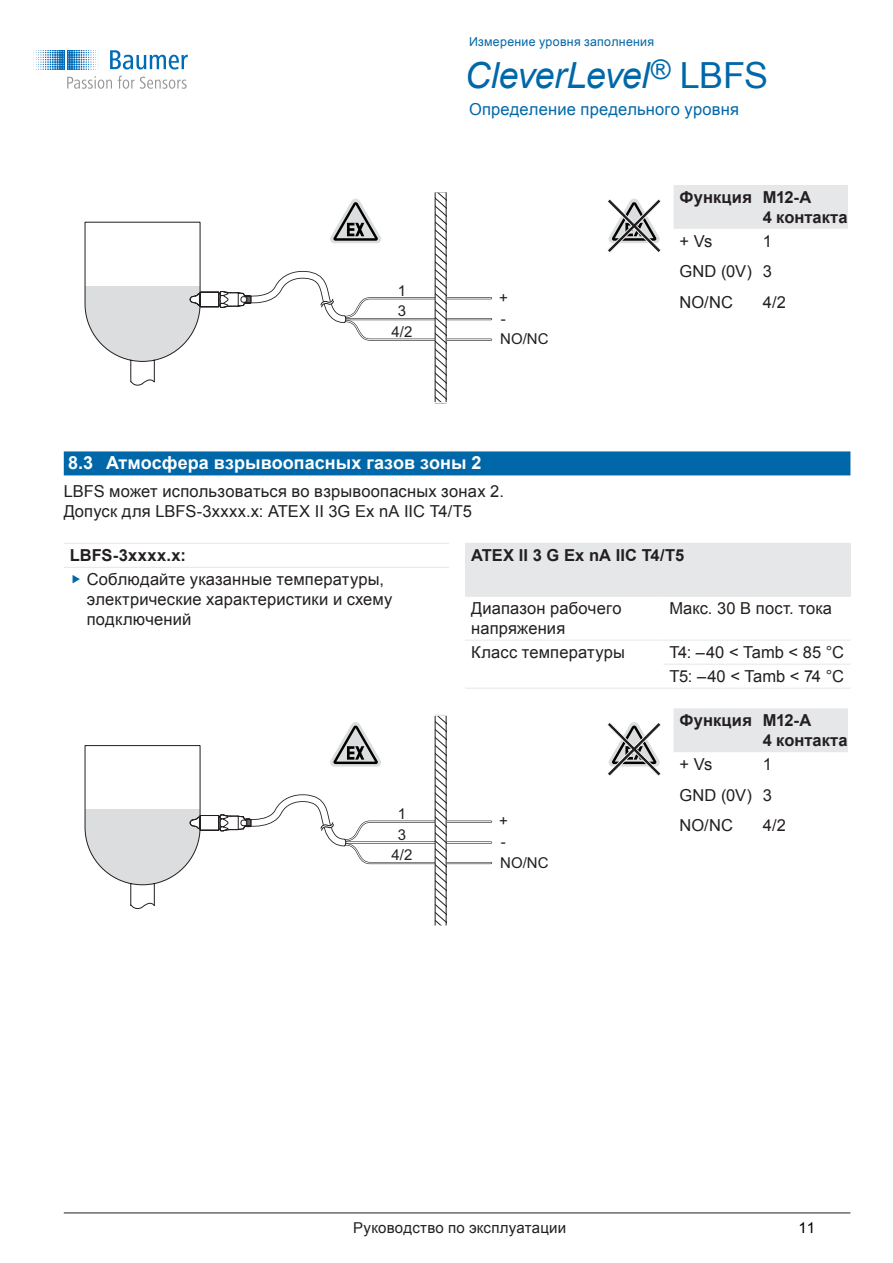
<style>
.page{position:relative;width:893px;height:1263px;background:#fff}
.page>*{position:absolute;margin:0;border:0;box-sizing:border-box;transform-origin:0 0}
.t1{font:italic 36px "Arial";letter-spacing:-.015em;color:#0068a9}
.t2{font:700 18px "Arial";letter-spacing:.005em;color:#fff}
.t3{font:16.5px/30.6px "Arial";letter-spacing:.01em;color:#231f20}
.t4{font:700 16.5px/19.8px "Arial";letter-spacing:.005em;color:#231f20}
.t5{font:16.5px "Arial";letter-spacing:.01em;color:#0068a9}
.t6{font:15px/20.7px "Arial";letter-spacing:.015em;color:#231f20;text-align:center}
.t7{font:15px "Arial";color:#000}
.t8{font:12.3px "Arial";letter-spacing:.02em;color:#0068a9}
.s1{font-style:normal}
</style>
<div class="page">
<svg style="left:110px;top:50px;width:78px;height:20px"></svg>
<svg style="left:35px;top:50px;width:64px;height:20px"></svg>
<svg style="left:67px;top:76px;width:45px;height:13px"></svg>
<svg style="left:118px;top:76px;width:69px;height:13px"></svg>
<div style="left:64px;top:451px;width:786px;height:24px;background:#0068a9"></div>
<div style="left:674px;top:185px;width:174px;height:44px;background:#e6e7e9"></div>
<svg style="left:84px;top:192px;width:577px;height:212px"></svg>
<div style="left:465px;top:543px;width:385px;height:53px;background:#e6e7e9"></div>
<hr style="left:64px;top:543px;width:385px;height:1px;background:#e6e7e9">
<hr style="left:64px;top:567px;width:385px;height:1px;background:#e6e7e9">
<hr style="left:465px;top:596px;width:198px;height:1px;background:#e6e7e9">
<hr style="left:663px;top:596px;width:187px;height:1px;background:#e6e7e9">
<hr style="left:465px;top:640px;width:198px;height:1px;background:#e6e7e9">
<hr style="left:663px;top:640px;width:187px;height:1px;background:#e6e7e9">
<hr style="left:663px;top:664px;width:187px;height:1px;background:#e6e7e9">
<hr style="left:465px;top:688px;width:198px;height:1px;background:#e6e7e9">
<hr style="left:663px;top:688px;width:187px;height:1px;background:#e6e7e9">
<div style="left:674px;top:708px;width:174px;height:44px;background:#e6e7e9"></div>
<svg style="left:84px;top:715px;width:577px;height:211px"></svg>
<hr style="left:64px;top:1212px;width:786px;height:1px;background:#231f20">
<p class="t8" style="left:469px;top:34px;width:187px">Измерение уровня заполнения</p>
<h1 class="t1" style="left:465px;top:52px;width:305px">CleverLevel<sup>®</sup> <span class="s1">LBFS</span></h1>
<p class="t5" style="left:469px;top:99px;width:271px">Определение предельного уровня</p>
<p class="t6" style="left:392px;top:280px;width:22px">1<br>3<br>4/2</p>
<p class="t6" style="left:499px;top:288px;width:51px;text-align:left">+<br>-<br>NO/NC</p>
<p class="t4" style="left:763px;top:188px;width:86px;text-indent:-83px">Функция M12-A<br>4 контакта</p>
<p class="t3" style="left:680px;top:226px;width:34px">+ Vs</p>
<p class="t3" style="left:680px;top:226px;width:94px;text-align:justify;text-indent:83px">1<br>GND (0V) 3<br>NO/NC</p>
<p class="t3" style="left:763px;top:287px;width:25px">4/2</p>
<p class="t2" style="left:68px;top:451px;width:415px">8.3 Атмосфера взрывоопасных газов зоны 2</p>
<p class="t3" style="left:64px;top:482px;width:442px;line-height:19.8px">LBFS может использоваться во взрывоопасных зонах 2.<br>Допуск для LBFS-3xxxx.x: ATEX II 3G Ex nA IIC T4/T5</p>
<p class="t4" style="left:70px;top:546px;width:118px">LBFS-3xxxx.x:</p>
<p class="t4" style="left:471px;top:546px;width:215px">ATEX II 3 G Ex nA IIC T4/T5</p>
<p class="t3" style="left:87px;top:570px;width:307px;line-height:19.8px">Соблюдайте указанные температуры, электрические характеристики и схему подключений</p>
<p class="t3" style="left:471px;top:599px;width:152px;line-height:19.8px">Диапазон рабочего напряжения</p>
<p class="t3" style="left:669px;top:593px;width:164px">Макс. 30 В пост. тока</p>
<p class="t3" style="left:471px;top:637px;width:156px">Класс температуры</p>
<p class="t3" style="left:669px;top:640px;width:176px;line-height:24px">T4: –40 &lt; Tamb &lt; 85 °C<br>T5: –40 &lt; Tamb &lt; 74 °C</p>
<p class="t6" style="left:392px;top:803px;width:22px">1<br>3<br>4/2</p>
<p class="t6" style="left:499px;top:811px;width:51px;text-align:left">+<br>-<br>NO/NC</p>
<p class="t4" style="left:763px;top:711px;width:86px;text-indent:-83px">Функция M12-A<br>4 контакта</p>
<p class="t3" style="left:680px;top:749px;width:34px">+ Vs</p>
<p class="t3" style="left:680px;top:749px;width:94px;text-align:justify;text-indent:83px">1<br>GND (0V) 3<br>NO/NC</p>
<p class="t3" style="left:763px;top:810px;width:25px">4/2</p>
<p class="t6" style="left:353px;top:1218px;width:214px">Руководство по эксплуатации</p>
<p class="t7" style="left:799px;top:1218px;width:18px">11</p>
</div>
